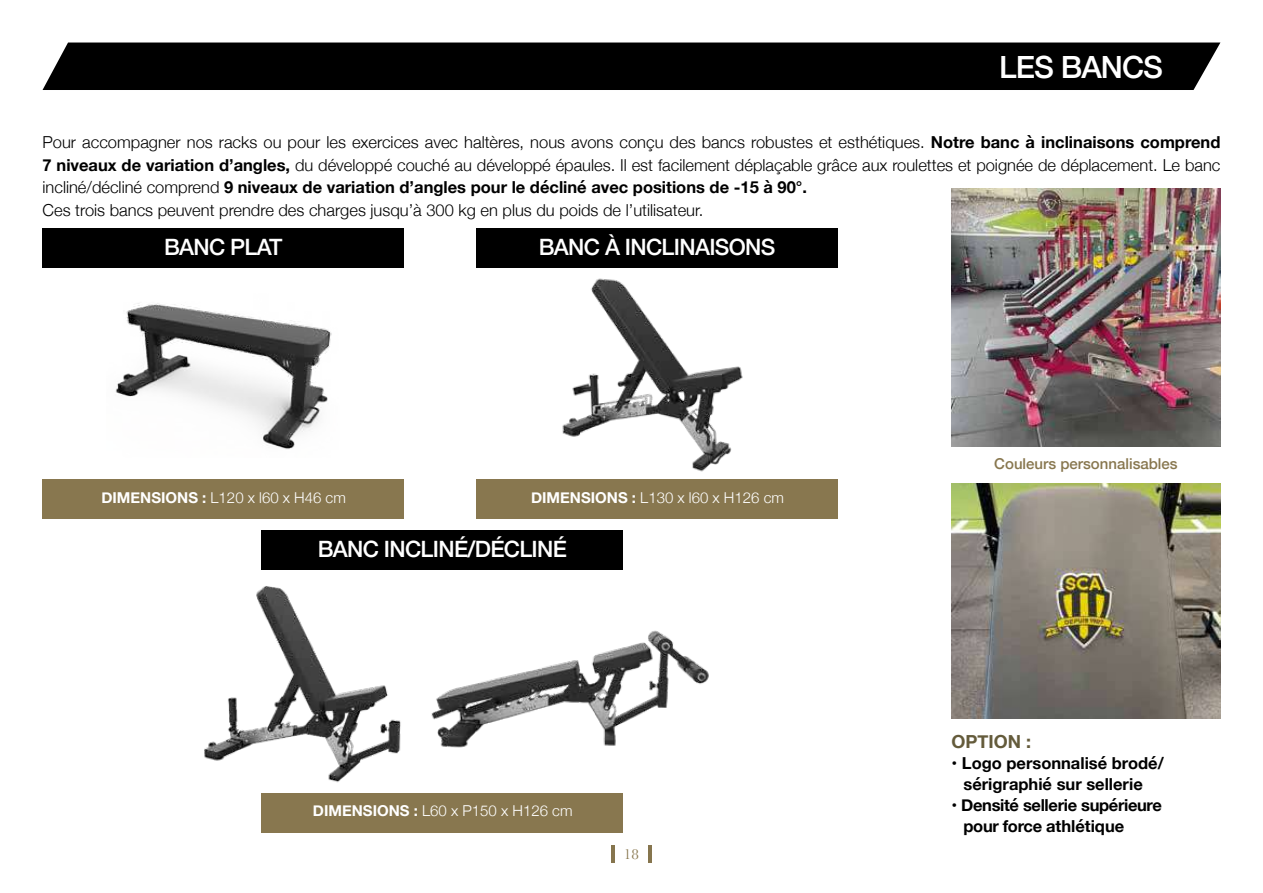
<style>
.page{position:relative;width:1263px;height:893px;background:#fff}
.page>*{position:absolute;margin:0;border:0;box-sizing:border-box;transform-origin:0 0}
.t1{font:500 30.6px "Helvetica Neue";letter-spacing:-.03em;color:#fff}
.t2{font:500 22.5px "Helvetica Neue";letter-spacing:-.03em;color:#fff}
.t3{font:700 18px "Helvetica Neue";color:#645b3b}
.t4{font:300 16.5px/22.5px "Helvetica Neue";color:#000}
.t5{font:700 16.5px/21px "Helvetica Neue";color:#000;text-align:center}
.t6{font:700 16.5px/21px "Helvetica Neue";letter-spacing:-.02em;color:#000}
.t7{font:300 15px "Helvetica Neue";color:#fff}
.t8{font:500 15px "Helvetica Neue";color:#88774f}
.t9{font:15px "Baskerville";color:#88774f}
.s1{font-weight:700}
</style>
<div class="page">
<div style="left:43px;top:43px;width:1177px;height:47px;background:#000"></div>
<hr style="left:612px;top:846px;width:3px;height:17px;background:#86754e">
<hr style="left:648px;top:846px;width:3px;height:17px;background:#86754e">
<div style="left:42px;top:480px;width:362px;height:39px;background:#88774f"></div>
<div style="left:261px;top:793px;width:362px;height:39px;background:#88774f"></div>
<div style="left:476px;top:480px;width:361px;height:39px;background:#88774f"></div>
<div style="left:42px;top:229px;width:362px;height:39px;background:#000"></div>
<div style="left:261px;top:530px;width:362px;height:39px;background:#000"></div>
<div style="left:476px;top:229px;width:361px;height:39px;background:#000"></div>
<img style="left:115px;top:303px;width:217px;height:146px">
<img style="left:562px;top:278px;width:181px;height:194px">
<img style="left:431px;top:630px;width:278px;height:118px">
<img style="left:204px;top:586px;width:197px;height:197px">
<img style="left:951px;top:483px;width:269px;height:235px">
<img style="left:951px;top:189px;width:269px;height:257px">
<h1 class="t1" style="left:999px;top:42px;width:165px">LES BANCS</h1>
<p class="t4" style="left:43px;top:130px;width:1179px">Pour accompagner nos racks ou pour les exercices avec haltères, nous avons conçu des bancs robustes et esthétiques. <span class="s1">Notre banc à inclinaisons comprend 7 niveaux de variation d’angles,</span> du développé couché au développé épaules. Il est facilement déplaçable grâce aux roulettes et poignée de déplacement. Le banc incliné/décliné comprend <span class="s1">9 niveaux de variation d’angles pour le décliné avec positions de -15 à 90°.<br></span>Ces trois bancs peuvent prendre des charges jusqu’à 300 kg en plus du poids de l’utilisateur.</p>
<h2 class="t2" style="left:164px;top:228px;width:120px">BANC PLAT</h2>
<p class="t7" style="left:101px;top:485px;width:246px"><span class="s1">DIMENSIONS :</span> L120 x l60 x H46 cm</p>
<h2 class="t2" style="left:539px;top:228px;width:238px">BANC À INCLINAISONS</h2>
<p class="t7" style="left:531px;top:485px;width:254px"><span class="s1">DIMENSIONS :</span> L130 x l60 x H126 cm</p>
<h2 class="t2" style="left:318px;top:531px;width:251px">BANC INCLINÉ/DÉCLINÉ</h2>
<p class="t7" style="left:313px;top:799px;width:261px"><span class="s1">DIMENSIONS :</span> L60 x P150 x H126 cm</p>
<p class="t9" style="left:624px;top:844px;width:16px">18</p>
<p class="t8" style="left:994px;top:451px;width:185px">Couleurs personnalisables</p>
<p class="t3" style="left:951px;top:727px;width:81px">OPTION :</p>
<p class="t5" style="left:951px;top:753px;width:214px">• Logo personnalisé brodé/ sérigraphié sur sellerie</p>
<p class="t6" style="left:963px;top:795px;width:200px;text-indent:-12px">• Densité sellerie supérieure pour force athlétique</p>
</div>
